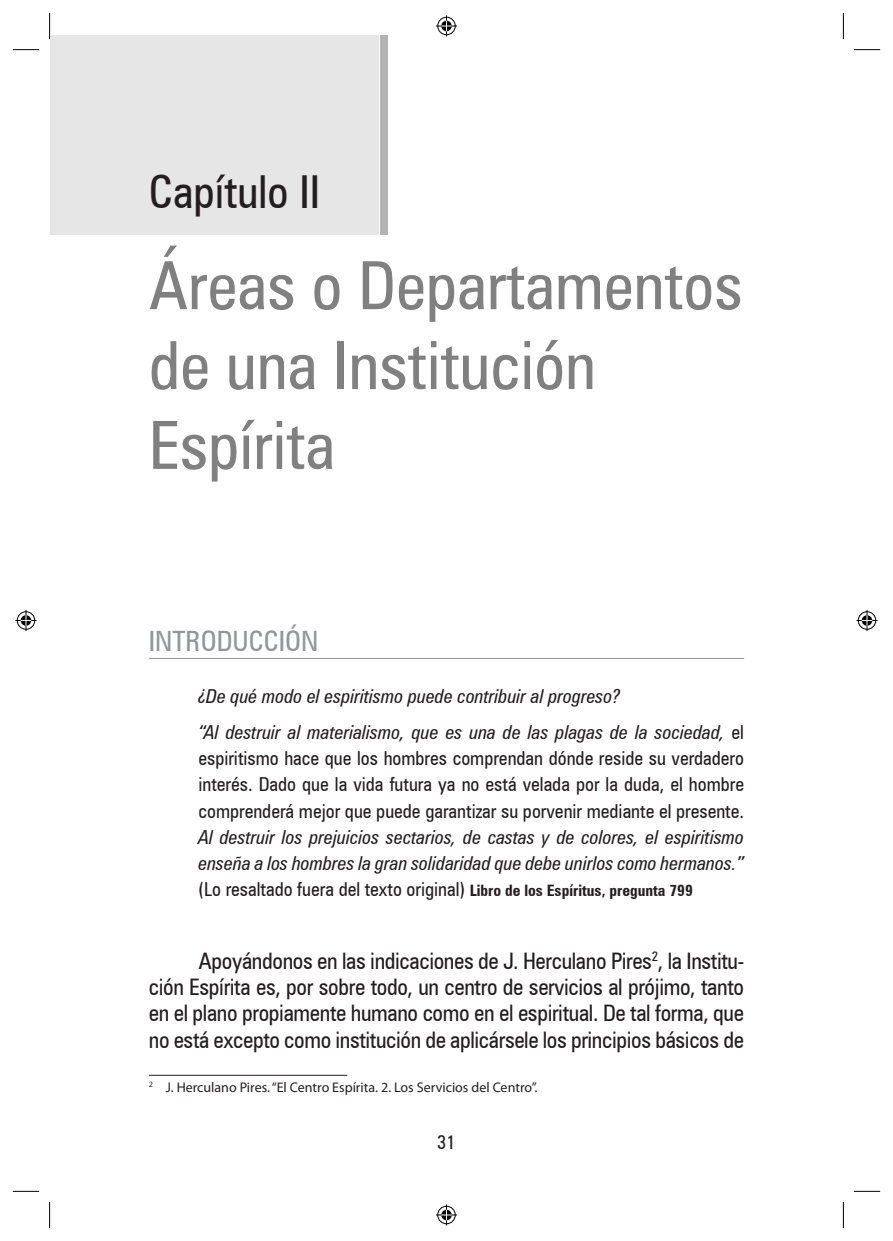
<style>
.page{position:relative;width:893px;height:1241px;background:#fff}
.page>*{position:absolute;margin:0;border:0;box-sizing:border-box;transform-origin:0 0}
.t1{font:condensed 66.5px/79.8px "Zurich BT";color:#808080}
.t2{font:condensed 45.5px "Zurich BT";color:#231f20}
.t3{font:condensed 28px "Zurich BT";color:#939598}
.t4{font:condensed 22.75px/26.2px "Zurich BT";letter-spacing:-.015em;color:#231f20;text-align:justify}
.t5{font:italic condensed 19.25px/26.2px "Zurich BT";color:#231f20}
.t6{font:condensed 19.25px/26.2px "Zurich BT";color:#231f20;text-align:justify}
.t7{font:14px "Myriad Pro";color:#231f20}
.s1{font-style:normal}
.s2{font-weight:700;font-style:normal;font-size:15.75px}
</style>
<div class="page">
<div style="left:50px;top:36px;width:329px;height:199px;background:#e6e6e6"></div>
<div style="left:380px;top:36px;width:8px;height:199px;background:#b3b3b3"></div>
<hr style="left:149px;top:658px;width:595px;height:1px;background:#939598">
<hr style="left:149px;top:1074px;width:198px;height:1px;background:#231f20">
<hr style="left:49px;top:13px;width:2px;height:26px;background:#fff">
<svg style="left:13px;top:49px;width:26px;height:1px"></svg>
<svg style="left:854px;top:49px;width:26px;height:1px"></svg>
<svg style="left:13px;top:1190px;width:26px;height:1px"></svg>
<svg style="left:854px;top:1190px;width:26px;height:1px"></svg>
<svg style="left:49px;top:13px;width:1px;height:26px"></svg>
<svg style="left:49px;top:1201px;width:1px;height:26px"></svg>
<svg style="left:843px;top:13px;width:1px;height:26px"></svg>
<svg style="left:843px;top:1201px;width:1px;height:26px"></svg>
<svg style="left:436px;top:15px;width:21px;height:21px"></svg>
<svg style="left:436px;top:1204px;width:21px;height:21px"></svg>
<svg style="left:15px;top:610px;width:21px;height:21px"></svg>
<svg style="left:856px;top:610px;width:21px;height:21px"></svg>
<h2 class="t2" style="left:149px;top:164px;width:173px">Capítulo II</h2>
<h1 class="t1" style="left:149px;top:245px;width:595px">Áreas o Departamentos de una Institución<br>Espírita</h1>
<h3 class="t3" style="left:149px;top:624px;width:21px">Introducción</h3>
<p class="t5" style="left:198px;top:677px;width:547px;line-height:36.2px">¿De qué modo el espiritismo puede contribuir al progreso?<br>“Al destruir al materialismo, que es una de las plagas de la sociedad, <span class="s1">el</span></p>
<p class="t6" style="left:198px;top:744px;width:547px">espiritismo hace que los hombres comprendan dónde reside su verdadero interés. Dado que la vida futura ya no está velada por la duda, el hombre comprenderá mejor que puede garantizar su porvenir mediante el presente.</p>
<p class="t5" style="left:198px;top:823px;width:547px;text-align:justify">Al destruir los prejuicios sectarios, de castas y de colores, el espiritismo enseña a los hombres la gran solidaridad que debe unirlos como hermanos.” <span class="s1">(Lo resaltado fuera del texto original)</span> <span class="s2">Libro de los Espíritus, pregunta 799</span></p>
<p class="t4" style="left:149px;top:947px;width:597px;text-indent:50px">Apoyándonos en las indicaciones de J. Herculano Pires<sup>2</sup>, la Institu&shy;ción Espírita es, por sobre todo, un centro de servicios al prójimo, tanto en el plano propiamente humano como en el espiritual. De tal forma, que no está excepto como institución de aplicársele los principios básicos de</p>
<p class="t7" style="left:149px;top:1078px;width:390px"><sup>2</sup> J. Herculano Pires. “El Centro Espírita. 2. Los Servicios del Centro”.</p>
<p class="t6" style="left:437px;top:1128px;width:20px">31</p>
</div>
